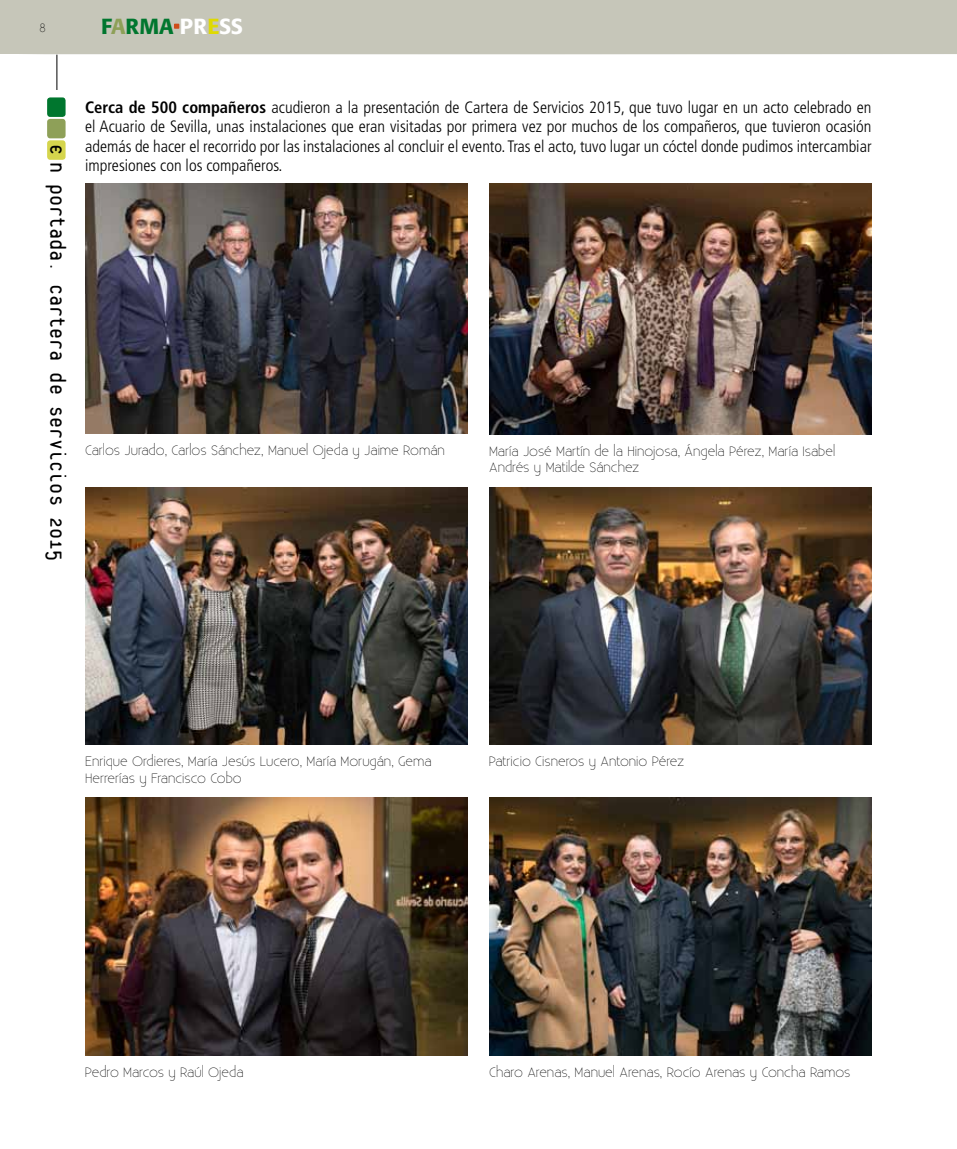
<style>
.page{position:relative;width:957px;height:1149px;background:#fff}
.page>*{position:absolute;margin:0;border:0;box-sizing:border-box;transform-origin:0 0}
.t1{font:24px "Platelet";color:#000}
.t2{font:500 21.6px "Formata";color:#00762e}
.t3{font:300 condensed 16.5px/19.5px "Frutiger";color:#000;text-align:justify}
.t4{font:300 13.5px/16.5px "Existence";color:#000}
.t5{font:300 12px "Existence";color:#000}
.s1{color:#8ea058}
.s2{color:#fff}
.s3{color:#dfda00}
.s4{font-weight:700}
</style>
<div class="page">
<div style="left:0;top:0;width:957px;height:55px;background:#c6c6b9"></div>
<svg style="left:174px;top:24px;width:5px;height:5px"></svg>
<hr style="left:57px;top:55px;width:1px;height:35px;background:#000">
<div style="left:47px;top:97px;width:19px;height:20px;background:#00762e;border-radius:3px"></div>
<div style="left:47px;top:119px;width:19px;height:19px;background:#8ea058;border-radius:3px"></div>
<div style="left:47px;top:140px;width:19px;height:20px;background:#d5d54d;border-radius:3px"></div>
<img style="left:489px;top:183px;width:383px;height:251px">
<img style="left:85px;top:183px;width:383px;height:250px">
<img style="left:489px;top:487px;width:383px;height:257px">
<img style="left:85px;top:797px;width:383px;height:258px">
<img style="left:85px;top:487px;width:383px;height:257px">
<img style="left:489px;top:797px;width:383px;height:258px">
<p class="t5" style="left:39px;top:22px;width:8px">8</p>
<h2 class="t2" style="left:101px;top:13px;width:143px">F<span class="s1">A</span>RMA <span class="s2">PR</span><span class="s3">E</span><span class="s2">SS</span></h2>
<h1 class="t1" style="left:67px;top:144px;width:418px;rotate:90deg">E n portada. Cartera de Servicios 2015</h1>
<p class="t3" style="left:85px;top:97px;width:788px"><span class="s4">Cerca de 500 compañeros</span> acudieron a la presentación de Cartera de Servicios 2015, que tuvo lugar en un acto celebrado en el Acuario de Sevilla, unas instalaciones que eran visitadas por primera vez por muchos de los compañeros, que tuvieron ocasión además de hacer el recorrido por las instalaciones al concluir el evento. Tras el acto, tuvo lugar un cóctel donde pudimos intercambiar impresiones con los compañeros.</p>
<p class="t4" style="left:85px;top:442px;width:361px">Carlos Jurado, Carlos Sánchez, Manuel Ojeda y Jaime Román</p>
<p class="t4" style="left:489px;top:443px;width:347px">María José Martín de la Hinojosa, Ángela Pérez, María Isabel<br>Andrés y Matilde Sánchez</p>
<p class="t4" style="left:85px;top:753px;width:348px">Enrique Ordieres, María Jesús Lucero, María Morugán, Gema<br>Herrerías y Francisco Cobo</p>
<p class="t4" style="left:489px;top:753px;width:197px">Patricio Cisneros y Antonio Pérez</p>
<p class="t4" style="left:85px;top:1064px;width:160px">Pedro Marcos y Raúl Ojeda</p>
<p class="t4" style="left:489px;top:1064px;width:363px">Charo Arenas, Manuel Arenas, Rocío Arenas y Concha Ramos</p>
</div>
